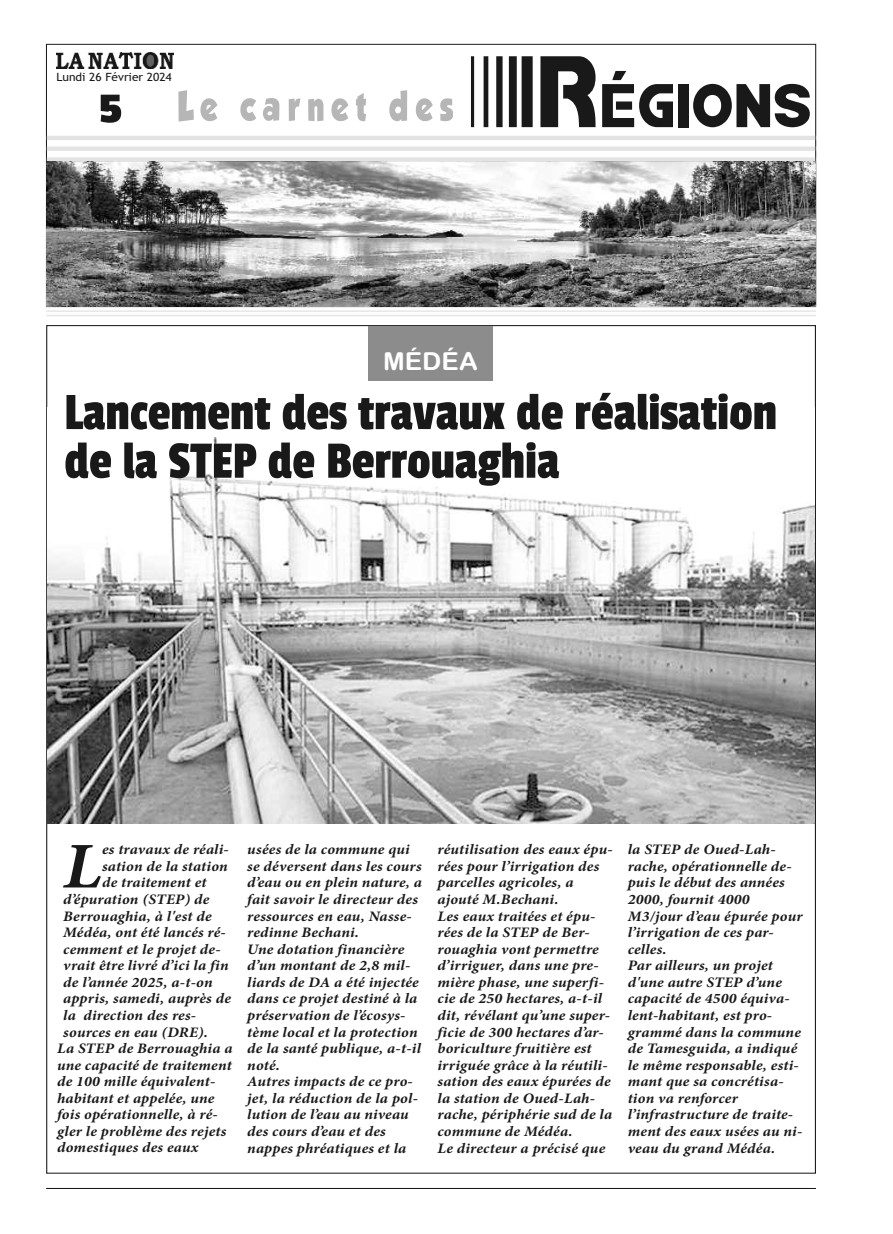
<style>
.page{position:relative;width:893px;height:1234px;background:#fff}
.page>*{position:absolute;margin:0;border:0;box-sizing:border-box;transform-origin:0 0}
.t1{font:67.2px "Bamf";color:#191919;scale:.89 1}
.t2{font:italic 700 65.25px "Minion Pro";color:#191919;scale:1.08 1}
.t3{font:54.75px/48.6px "Passion One";color:#191919;scale:.95 1}
.t4{font:44.4px "Passion One";color:#191919;scale:1.27 1}
.t5{font:24.9px "Arial Rounded MT Bold";color:#fff;scale:1.05 1}
.t6{font:italic 700 14.55px/16.5px "Minion Pro";letter-spacing:.01em;color:#191919;scale:1.08 1}
.t7{font:11.4px "Trebuchet MS";color:#191919;scale:1.05 1}
.s1{font-size:110.7px}
</style>
<div class="page">
<hr style="left:46px;top:1187px;width:770px;height:1px;background:#191919">
<hr style="left:46px;top:306px;width:770px;height:2px;background:#e8e8e8">
<hr style="left:46px;top:310px;width:770px;height:2px;background:#e8e8e8">
<hr style="left:46px;top:314px;width:770px;height:2px;background:#e8e8e8">
<img style="left:46px;top:161px;width:770px;height:145px">
<img style="left:56px;top:53px;width:117px;height:16px">
<svg style="left:178px;top:90px;width:229px;height:32px"></svg>
<hr style="left:47px;top:157px;width:768px;height:4px;background:#e3e3e3">
<hr style="left:47px;top:136px;width:768px;height:4px;background:#e3e3e3">
<div style="left:47px;top:146px;width:768px;height:5px;background:#e3e3e3"></div>
<img style="left:47px;top:438px;width:768px;height:384px">
<div style="left:368px;top:326px;width:125px;height:54px;background:#8c8c8c"></div>
<p class="t7" style="left:56px;top:70px;width:111px">Lundi 26 Février 2024</p>
<h3 class="t4" style="left:99px;top:85px;width:20px">5</h3>
<h1 class="t1" style="left:467px;top:71px;width:389px"><span class="s1">R</span>ÉGIONS</h1>
<h3 class="t5" style="left:383px;top:346px;width:92px">MÉDÉA</h3>
<h3 class="t3" style="left:64px;top:387px;width:752px">Lancement des travaux de réalisation de la STEP de Berrouaghia</h3>
<h2 class="t2" style="left:63px;top:842px;width:37px">L</h2>
<p class="t6" style="left:102px;top:842px;width:119px">es travaux de réali-</p>
<p class="t6" style="left:102px;top:859px;width:118px">sation de la station</p>
<p class="t6" style="left:102px;top:875px;width:98px">de traitement et</p>
<p class="t6" style="left:63px;top:892px;width:137px">d’épuration (STEP) de</p>
<p class="t6" style="left:63px;top:908px;width:139px">Berrouaghia, à l'est de</p>
<p class="t6" style="left:63px;top:925px;width:152px">Médéa, ont été lancés ré-</p>
<p class="t6" style="left:63px;top:941px;width:147px">cemment et le projet de-</p>
<p class="t6" style="left:63px;top:958px;width:155px">vrait être livré d’ici la fin</p>
<p class="t6" style="left:63px;top:974px;width:140px">de l’année 2025, a-t-on</p>
<p class="t6" style="left:63px;top:991px;width:157px">appris, samedi, auprès de</p>
<p class="t6" style="left:63px;top:1008px;width:125px">la direction des res-</p>
<p class="t6" style="left:63px;top:1024px;width:136px">sources en eau (DRE).</p>
<p class="t6" style="left:57px;top:1041px;width:164px">La STEP de Berrouaghia a</p>
<p class="t6" style="left:57px;top:1057px;width:163px">une capacité de traitement</p>
<p class="t6" style="left:57px;top:1074px;width:148px">de 100 mille équivalent-</p>
<p class="t6" style="left:57px;top:1090px;width:147px">habitant et appelée, une</p>
<p class="t6" style="left:57px;top:1107px;width:150px">fois opérationnelle, à ré-</p>
<p class="t6" style="left:57px;top:1123px;width:158px">gler le problème des rejets</p>
<p class="t6" style="left:57px;top:1140px;width:132px">domestiques des eaux</p>
<p class="t6" style="left:247px;top:842px;width:163px">usées de la commune qui se déversent dans les cours d’eau ou en plein nature, a fait savoir le directeur des ressources en eau, Nasse&shy;redinne Bechani.<br>Une dotation financière d’un montant de 2,8 mil&shy;liards de DA a été injectée dans ce projet destiné à la préservation de l’écosys&shy;tème local et la protection de la santé publique, a-t-il noté.<br>Autres impacts de ce pro&shy;jet, la réduction de la pol&shy;lution de l’eau au niveau des cours d’eau et des nappes phréatiques et la</p>
<p class="t6" style="left:437px;top:842px;width:164px">réutilisation des eaux épu&shy;rées pour l’irrigation des parcelles agricoles, a ajouté M.Bechani.<br>Les eaux traitées et épu&shy;rées de la STEP de Ber&shy;rouaghia vont permettre d’irriguer, dans une pre&shy;mière phase, une superfi&shy;cie de 250 hectares, a-t-il dit, révélant qu’une super&shy;ficie de 300 hectares d’ar&shy;boriculture fruitière est irriguée grâce à la réutili&shy;sation des eaux épurées de la station de Oued-Lah&shy;rache, périphérie sud de la commune de Médéa.<br>Le directeur a précisé que</p>
<p class="t6" style="left:628px;top:842px;width:163px">la STEP de Oued-Lah&shy;rache, opérationnelle de&shy;puis le début des années<br>2000, fournit 4000<br>M3/jour d’eau épurée pour l’irrigation de ces par&shy;celles.<br>Par ailleurs, un projet d'une autre STEP d’une capacité de 4500 équiva&shy;lent-habitant, est pro&shy;grammé dans la commune de Tamesguida, a indiqué le même responsable, esti&shy;mant que sa concrétisa&shy;tion va renforcer l’infrastructure de traite&shy;ment des eaux usées au ni&shy;veau du grand Médéa.</p>
</div>
